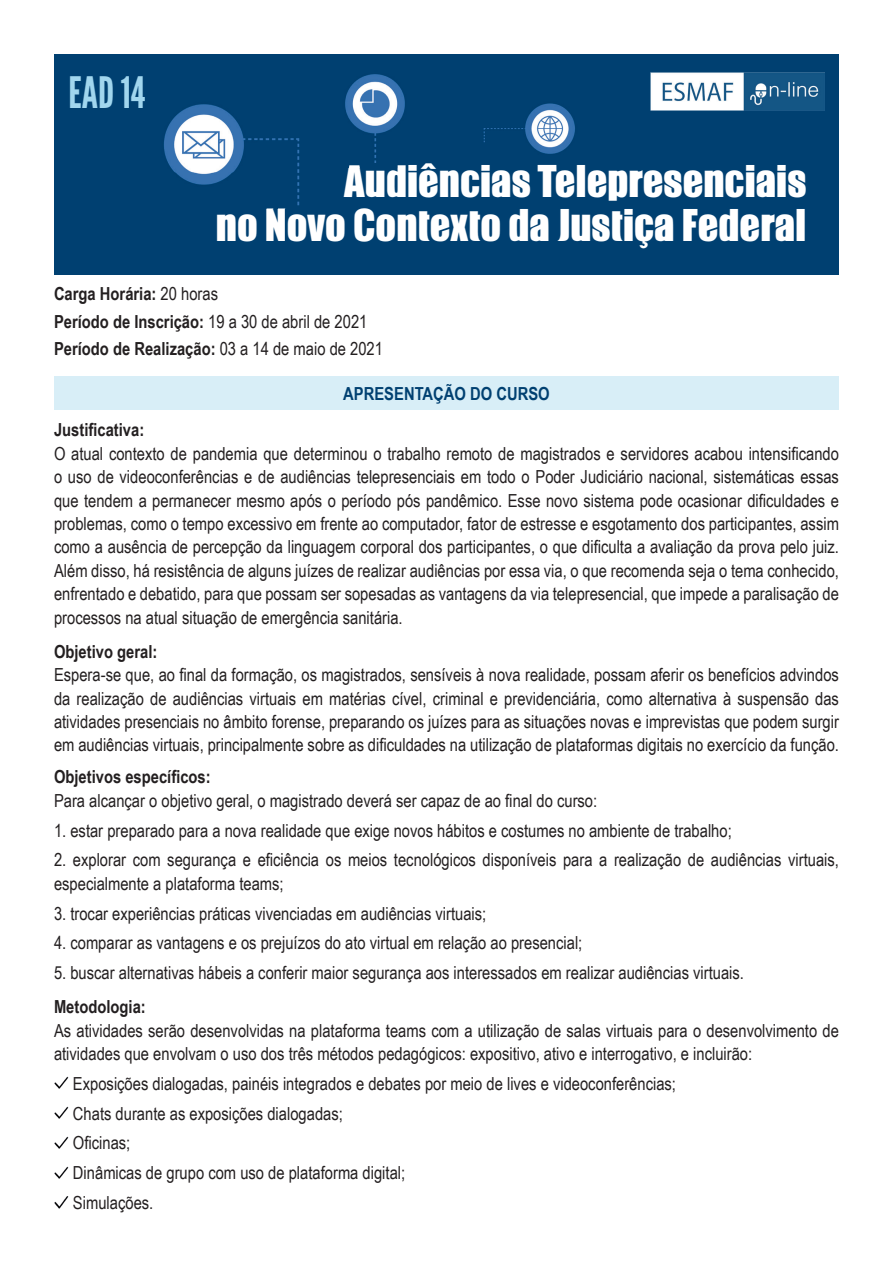
<style>
.page{position:relative;width:893px;height:1263px;background:#fff}
.page>*{position:absolute;margin:0;border:0;box-sizing:border-box;transform-origin:0 0}
.t1{font:43.2px "League Gothic";color:#a1d6ee}
.t2{font:40.5px/43.2px "Gabo Drive";color:#fff;text-align:right}
.t3{font:18px/23.4px "Arial Narrow";color:#231f20}
.t4{font:700 18px/27.6px "Arial Narrow";color:#231f20}
.t5{font:700 18px "Arial Narrow";color:#004071}
.s1{font-weight:400}
</style>
<div class="page">
<div style="left:54px;top:376px;width:785px;height:34px;background:#d8eef7"></div>
<img style="left:54px;top:1077px;width:15px;height:12px">
<img style="left:54px;top:1107px;width:15px;height:12px">
<img style="left:54px;top:1136px;width:15px;height:13px">
<img style="left:54px;top:1166px;width:15px;height:13px">
<img style="left:54px;top:1196px;width:15px;height:13px">
<div style="left:54px;top:54px;width:785px;height:221px;background:#004071"></div>
<img style="left:650px;top:72px;width:174px;height:39px">
<img style="left:483px;top:103px;width:92px;height:51px">
<img style="left:345px;top:74px;width:60px;height:89px">
<img style="left:349px;top:165px;width:57px;height:3px">
<img style="left:164px;top:104px;width:136px;height:102px">
<img style="left:266px;top:208px;width:20px;height:1px">
<h1 class="t1" style="left:69px;top:67px;width:78px">EAD 14</h1>
<h2 class="t2" style="left:216px;top:159px;width:592px">Audiências Telepresenciais<br>no Novo Contexto da Justiça Federal</h2>
<p class="t4" style="left:54px;top:279px;width:331px">Carga Horária: <span class="s1">20 horas<br></span>Período de Inscrição: <span class="s1">19 a 30 de abril de 2021<br></span>Período de Realização: <span class="s1">03 a 14 de maio de 2021</span></p>
<p class="t5" style="left:343px;top:380px;width:208px">APRESENTAÇÃO DO CURSO</p>
<p class="t4" style="left:54px;top:415px;width:92px">Justificativa:</p>
<p class="t3" style="left:54px;top:441px;width:786px;text-align:justify">O atual contexto de pandemia que determinou o trabalho remoto de magistrados e servidores acabou intensificando o uso de videoconferências e de audiências telepresenciais em todo o Poder Judiciário nacional, sistemáticas essas que tendem a permanecer mesmo após o período pós pandêmico. Esse novo sistema pode ocasionar dificuldades e problemas, como o tempo excessivo em frente ao computador, fator de estresse e esgotamento dos participantes, assim como a ausência de percepção da linguagem corporal dos participantes, o que dificulta a avaliação da prova pelo juiz.<br>Além disso, há resistência de alguns juízes de realizar audiências por essa via, o que recomenda seja o tema conhecido, enfrentado e debatido, para que possam ser sopesadas as vantagens da via telepresencial, que impede a paralisação de processos na atual situação de emergência sanitária.</p>
<p class="t4" style="left:54px;top:637px;width:105px">Objetivo geral:</p>
<p class="t3" style="left:54px;top:662px;width:786px;text-align:justify">Espera-se que, ao final da formação, os magistrados, sensíveis à nova realidade, possam aferir os benefícios advindos da realização de audiências virtuais em matérias cível, criminal e previdenciária, como alternativa à suspensão das atividades presenciais no âmbito forense, preparando os juízes para as situações novas e imprevistas que podem surgir em audiências virtuais, principalmente sobre as dificuldades na utilização de plataformas digitais no exercício da função.</p>
<p class="t4" style="left:54px;top:762px;width:158px">Objetivos específicos:</p>
<p class="t3" style="left:54px;top:788px;width:545px">Para alcançar o objetivo geral, o magistrado deverá ser capaz de ao final do curso:</p>
<p class="t3" style="left:54px;top:818px;width:679px">1. estar preparado para a nova realidade que exige novos hábitos e costumes no ambiente de trabalho;</p>
<p class="t3" style="left:54px;top:848px;width:786px">2. explorar com segurança e eficiência os meios tecnológicos disponíveis para a realização de audiências virtuais, especialmente a plataforma teams;</p>
<p class="t3" style="left:54px;top:901px;width:434px">3. trocar experiências práticas vivenciadas em audiências virtuais;</p>
<p class="t3" style="left:54px;top:931px;width:530px">4. comparar as vantagens e os prejuízos do ato virtual em relação ao presencial;</p>
<p class="t3" style="left:54px;top:960px;width:691px">5. buscar alternativas hábeis a conferir maior segurança aos interessados em realizar audiências virtuais.</p>
<p class="t4" style="left:54px;top:992px;width:93px">Metodologia:</p>
<p class="t3" style="left:54px;top:1018px;width:786px">As atividades serão desenvolvidas na plataforma teams com a utilização de salas virtuais para o desenvolvimento de atividades que envolvam o uso dos três métodos pedagógicos: expositivo, ativo e interrogativo, e incluirão:</p>
<p class="t3" style="left:73px;top:1068px;width:605px;line-height:29.8px">Exposições dialogadas, painéis integrados e debates por meio de lives e videoconferências; Chats durante as exposições dialogadas;<br>Oficinas;<br>Dinâmicas de grupo com uso de plataforma digital;<br>Simulações.</p>
</div>
